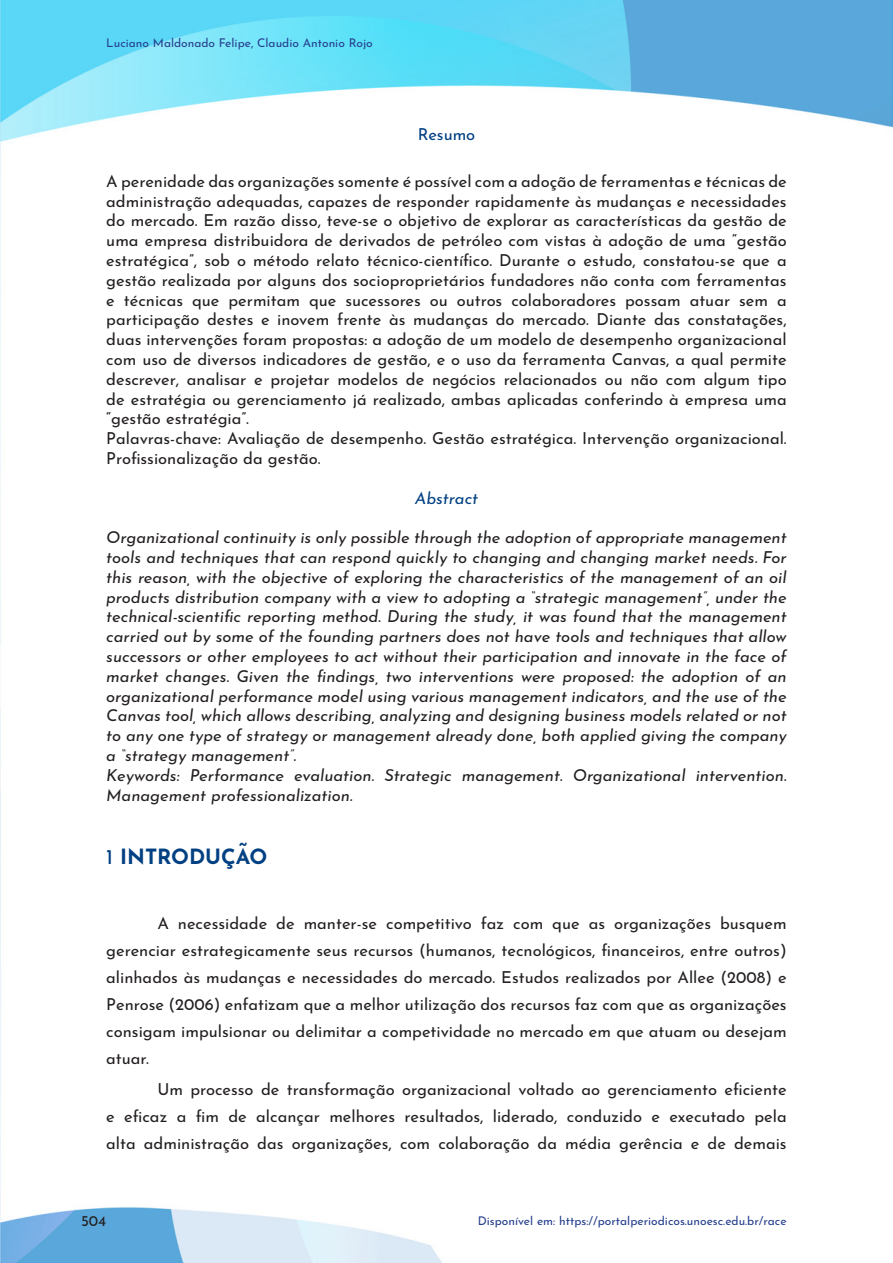
<style>
.page{position:relative;width:893px;height:1263px;background:#fff}
.page>*{position:absolute;margin:0;border:0;box-sizing:border-box;transform-origin:0 0}
.títulos_1{font:700 21px "Josefin Sans";color:#004082}
.resumo{font:16.5px/19.8px "Josefin Sans";color:#231f20;text-align:justify}
.abstract{font:italic 16.5px/19.8px "Josefin Sans";color:#231f20;text-align:justify}
.Texto{font:16.5px/27px "Josefin Sans";color:#231f20;text-align:justify}
.título_abstract{font:italic 16.5px "Josefin Sans";color:#004082}
.título_resumo{font:16.5px "Josefin Sans";color:#004082}
.t1{font:15px "Josefin Sans";color:#231f20}
.t2{font:12px "Josefin Sans";color:#253f8e}
.s1{font-weight:400}
</style>
<div class="page">
<img style="left:0;top:0;width:893px;height:1262px">
<p class="t2" style="left:106px;top:33px;width:268px">Luciano Maldonado Felipe, Claudio Antonio Rojo</p>
<p class="título_resumo" style="left:418px;top:120px;width:59px">Resumo</p>
<p class="resumo" style="left:106px;top:169px;width:682px">A perenidade das organizações somente é possível com a adoção de ferramentas e técnicas de administração adequadas, capazes de responder rapidamente às mudanças e necessidades do mercado. Em razão disso, teve-se o objetivo de explorar as características da gestão de uma empresa distribuidora de derivados de petróleo com vistas à adoção de uma “gestão estratégica”, sob o método relato técnico-científico. Durante o estudo, constatou-se que a gestão realizada por alguns dos socioproprietários fundadores não conta com ferramentas e técnicas que permitam que sucessores ou outros colaboradores possam atuar sem a participação destes e inovem frente às mudanças do mercado. Diante das constatações, duas intervenções foram propostas: a adoção de um modelo de desempenho organizacional com uso de diversos indicadores de gestão, e o uso da ferramenta Canvas, a qual permite descrever, analisar e projetar modelos de negócios relacionados ou não com algum tipo de estratégia ou gerenciamento já realizado, ambas aplicadas conferindo à empresa uma “gestão estratégia”.</p>
<p class="resumo" style="left:106px;top:426px;width:682px">Palavras-chave: Avaliação de desempenho. Gestão estratégica. Intervenção organizacional.<br>Profissionalização da gestão.</p>
<p class="título_abstract" style="left:415px;top:484px;width:65px">Abstract</p>
<p class="abstract" style="left:106px;top:526px;width:682px">Organizational continuity is only possible through the adoption of appropriate management tools and techniques that can respond quickly to changing and changing market needs. For this reason, with the objective of exploring the characteristics of the management of an oil products distribution company with a view to adopting a “strategic management”, under the technical-scientific reporting method. During the study, it was found that the management carried out by some of the founding partners does not have tools and techniques that allow successors or other employees to act without their participation and innovate in the face of market changes. Given the findings, two interventions were proposed: the adoption of an organizational performance model using various management indicators, and the use of the Canvas tool, which allows describing, analyzing and designing business models related or not to any one type of strategy or management already done, both applied giving the company a “strategy management”.</p>
<p class="abstract" style="left:106px;top:764px;width:682px">Keywords: Performance evaluation. Strategic management. Organizational intervention.<br>Management professionalization.</p>
<p class="títulos_1" style="left:106px;top:838px;width:162px"><span class="s1">1</span> INTRODUÇÃO</p>
<p class="Texto" style="left:106px;top:907px;width:682px;text-indent:51px">A necessidade de manter-se competitivo faz com que as organizações busquem gerenciar estrategicamente seus recursos (humanos, tecnológicos, financeiros, entre outros) alinhados às mudanças e necessidades do mercado. Estudos realizados por Allee (2008) e Penrose (2006) enfatizam que a melhor utilização dos recursos faz com que as organizações consigam impulsionar ou delimitar a competividade no mercado em que atuam ou desejam atuar.</p>
<p class="Texto" style="left:106px;top:1074px;width:682px;text-indent:51px">Um processo de transformação organizacional voltado ao gerenciamento eficiente e eficaz a fim de alcançar melhores resultados, liderado, conduzido e executado pela alta administração das organizações, com colaboração da média gerência e de demais</p>
<p class="t1" style="left:81px;top:1208px;width:27px">504</p>
<p class="t2" style="left:478px;top:1211px;width:310px">Disponível em: https://portalperiodicos.unoesc.edu.br/race</p>
</div>
